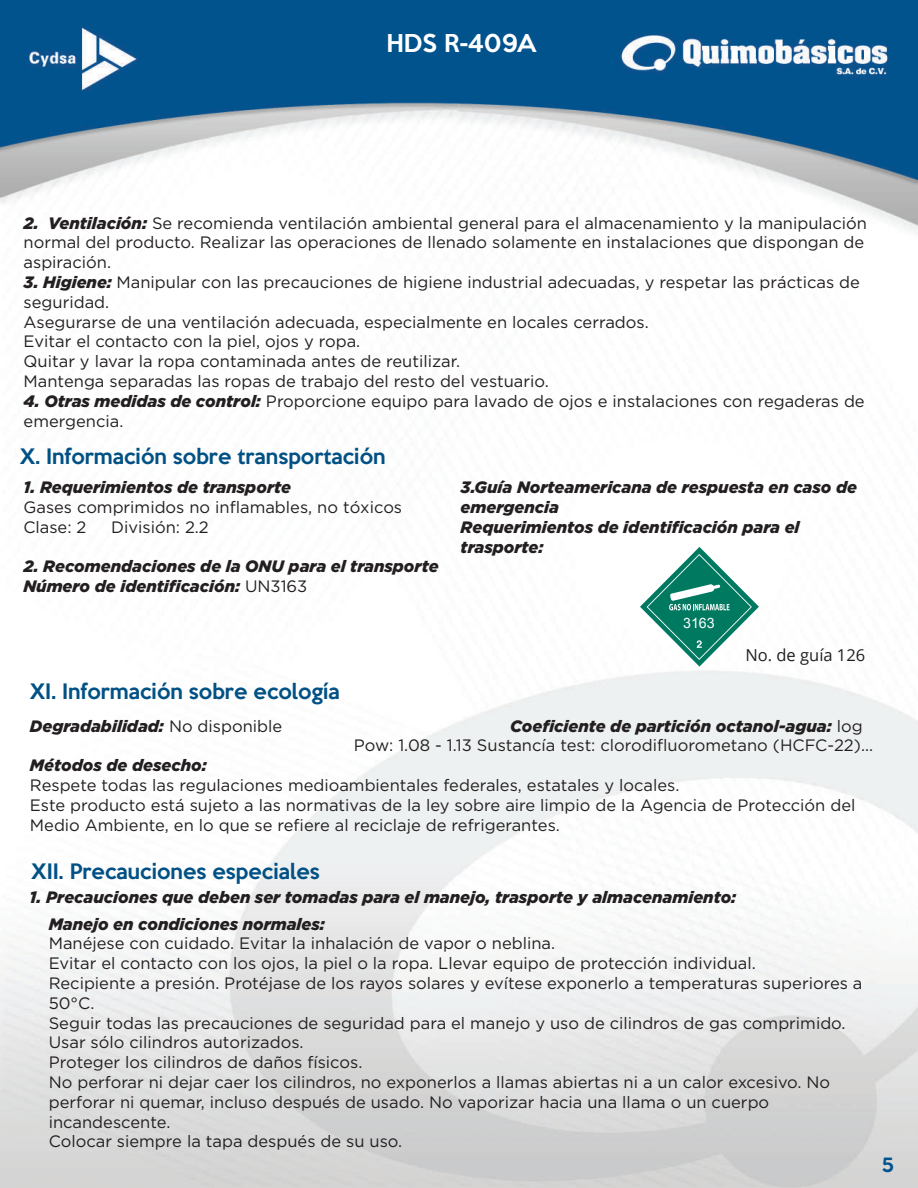
<style>
.page{position:relative;width:918px;height:1188px;background:#fff}
.page>*{position:absolute;margin:0;border:0;box-sizing:border-box;transform-origin:0 0}
.t1{font:500 22.5px "Keep Calm";color:#fff}
.t2{font:500 19.5px "Keep Calm";color:#015185}
.t3{font:500 18px "Keep Calm";color:#01538e}
.t4{font:16.5px/19.8px "Gotham";color:#231f20}
.t5{font:italic 900 16.5px/19.8px "Gotham";color:#231f20}
.t6{font:16.5px "Open Sans";color:#231f20}
.t7{font:14.25px "Arial";color:#fff}
.s1{font-weight:900;font-style:italic}
.s2{font-weight:400;font-style:normal}
</style>
<div class="page">
<img style="left:0;top:0;width:918px;height:1188px">
<svg style="left:640px;top:547px;width:119px;height:120px"></svg>
<h1 class="t1" style="left:386px;top:24px;width:152px">HDS R-409A</h1>
<p class="t4" style="left:24px;top:212px;width:845px"><span class="s1">2. Ventilación:</span> Se recomienda ventilación ambiental general para el almacenamiento y la manipulación normal del producto. Realizar las operaciones de llenado solamente en instalaciones que dispongan de aspiración.</p>
<p class="t4" style="left:24px;top:272px;width:838px"><span class="s1">3. Higiene:</span> Manipular con las precauciones de higiene industrial adecuadas, y respetar las prácticas de seguridad.<br>Asegurarse de una ventilación adecuada, especialmente en locales cerrados.<br>Evitar el contacto con la piel, ojos y ropa.<br>Quitar y lavar la ropa contaminada antes de reutilizar.<br>Mantenga separadas las ropas de trabajo del resto del vestuario.</p>
<p class="t4" style="left:24px;top:391px;width:843px"><span class="s1">4. Otras medidas de control:</span> Proporcione equipo para lavado de ojos e instalaciones con regaderas de emergencia.</p>
<p class="t2" style="left:20px;top:439px;width:367px">X. Información sobre transportación</p>
<p class="t5" style="left:23px;top:477px;width:269px">1. Requerimientos de transporte</p>
<p class="t4" style="left:23px;top:497px;width:380px">Gases comprimidos no inflamables, no tóxicos<br>Clase: 2</p>
<p class="t4" style="left:111px;top:517px;width:99px">División: 2.2</p>
<p class="t5" style="left:23px;top:557px;width:417px">2. Recomendaciones de la ONU para el transporte<br>Número de identificación: <span class="s2">UN3163</span></p>
<p class="t2" style="left:30px;top:675px;width:312px">XI. Información sobre ecología</p>
<p class="t5" style="left:461px;top:477px;width:398px">3.Guía Norteamericana de respuesta en caso de emergencia<br>Requerimientos de identificación para el trasporte:</p>
<p class="t7" style="left:683px;top:613px;width:33px">3163</p>
<p class="t6" style="left:745px;top:644px;width:121px">No. de guía 126</p>
<p class="t5" style="left:30px;top:716px;width:254px">Degradabilidad: <span class="s2">No disponible</span></p>
<p class="t4" style="left:354px;top:715px;width:521px;text-indent:156px"><span class="s1">Coeficiente de partición octanol-agua:</span> log<br>Pow: 1.08 - 1.13 Sustancía test: clorodifluorometano (HCFC-22)...</p>
<p class="t5" style="left:30px;top:755px;width:178px">Métodos de desecho:</p>
<p class="t4" style="left:30px;top:775px;width:827px">Respete todas las regulaciones medioambientales federales, estatales y locales.<br>Este producto está sujeto a las normativas de la ley sobre aire limpio de la Agencia de Protección del<br>Medio Ambiente, en lo que se refiere al reciclaje de refrigerantes.</p>
<p class="t2" style="left:31px;top:855px;width:290px">XII. Precauciones especiales</p>
<p class="t5" style="left:49px;top:914px;width:278px">Manejo en condiciones normales:</p>
<p class="t4" style="left:49px;top:933px;width:815px">Manéjese con cuidado. Evitar la inhalación de vapor o neblina.<br>Evitar el contacto con los ojos, la piel o la ropa. Llevar equipo de protección individual.<br>Recipiente a presión. Protéjase de los rayos solares y evítese exponerlo a temperaturas superiores a 50°C.<br>Seguir todas las precauciones de seguridad para el manejo y uso de cilindros de gas comprimido.<br>Usar sólo cilindros autorizados.<br>Proteger los cilindros de daños físicos.<br>No perforar ni dejar caer los cilindros, no exponerlos a llamas abiertas ni a un calor excesivo. No perforar ni quemar, incluso después de usado. No vaporizar hacia una llama o un cuerpo incandescente.<br>Colocar siempre la tapa después de su uso.</p>
<p class="t5" style="left:30px;top:887px;width:708px">1. Precauciones que deben ser tomadas para el manejo, trasporte y almacenamiento:</p>
<p class="t3" style="left:882px;top:1149px;width:14px">5</p>
</div>
